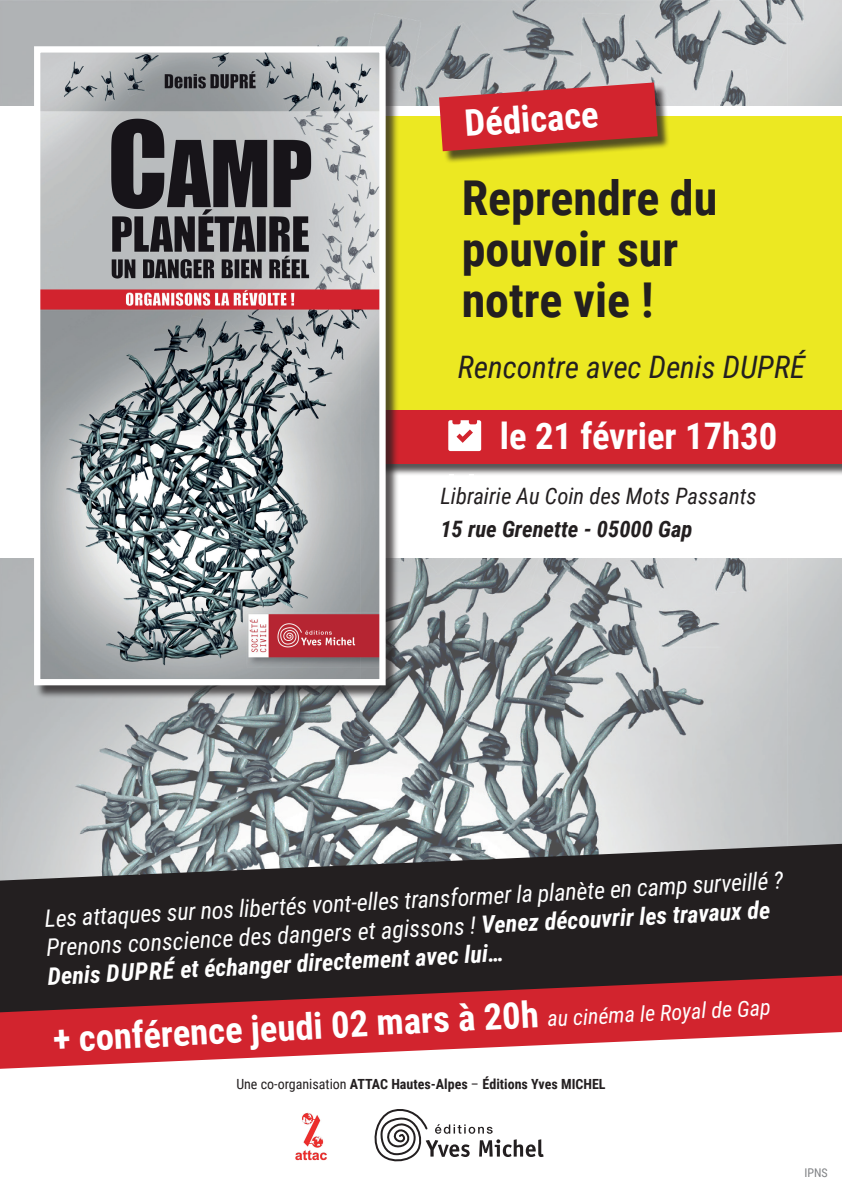
<style>
.page{position:relative;width:842px;height:1191px;background:#fff}
.page>*{position:absolute;margin:0;border:0;box-sizing:border-box;transform-origin:0 0}
.t1{font:700 48px/51px "Roboto Condensed";color:#231f20}
.t2{font:700 36.6px "Roboto Condensed";color:#fff}
.t3{font:italic 31px "Roboto Condensed";color:#231f20}
.t4{font:italic 24px/28.8px "Roboto Condensed";color:#fff}
.t5{font:italic 22.6px "Roboto Condensed";color:#231f20}
.t6{font:italic 700 22.6px "Roboto Condensed";color:#231f20}
.t7{font:700 14px "Roboto Condensed";color:#231f20}
.t8{font:12px "Roboto Condensed";color:#808285}
.s1{font-weight:700}
.s2{font-weight:400;font-style:italic;font-size:22px}
.s3{font-weight:400}
</style>
<div class="page">
<img style="left:0;top:558px;width:842px;height:286px">
<img style="left:0;top:0;width:842px;height:106px">
<svg style="left:0;top:844px;width:842px;height:131px;fill:#231f20"></svg>
<svg style="left:0;top:975px;width:842px;height:93px;fill:#d2242e"></svg>
<svg style="left:374px;top:1109px;width:170px;height:53px"></svg>
<img style="left:295px;top:1112px;width:32px;height:49px">
<div style="left:55px;top:117px;width:787px;height:320px;background:#ece822"></div>
<div style="left:243px;top:411px;width:599px;height:65px;background:#231f20;opacity:.75"></div>
<div style="left:242px;top:410px;width:600px;height:54px;background:#d2242e"></div>
<div style="left:36px;top:48px;width:363px;height:651px;background:#231f20;opacity:.75"></div>
<img style="left:41px;top:53px;width:338px;height:625px">
<div style="left:34px;top:46px;width:352px;height:639px;border:6px solid #fff"></div>
<svg style="left:448px;top:420px;width:33px;height:31px"></svg>
<div style="left:441px;top:84px;width:229px;height:80px;background:#231f20;opacity:.75"></div>
<svg style="left:439px;top:82px;width:219px;height:69px"></svg>
<h2 class="t2" style="left:463px;top:98px;width:136px;rotate:-4deg">Dédicace</h2>
<h1 class="t1" style="left:462px;top:171px;width:257px">Reprendre du pouvoir sur notre vie !</h1>
<p class="t3" style="left:458px;top:345px;width:349px">Rencontre avec Denis DUPRÉ</p>
<h2 class="t2" style="left:500px;top:410px;width:279px">le 21 février 17h30</h2>
<p class="t5" style="left:440px;top:480px;width:317px">Librairie Au Coin des Mots Passants</p>
<p class="t6" style="left:440px;top:512px;width:254px">15 rue Grenette - 05000 Gap</p>
<p class="t4" style="left:44px;top:903px;width:741px;rotate:-3deg">Les attaques sur nos libertés vont-elles transformer la planète en camp surveillé ?<br>Prenons conscience des dangers et agissons ! <span class="s1">Venez découvrir les travaux de<br>Denis DUPRÉ et échanger directement avec lui…</span></p>
<h2 class="t2" style="left:52px;top:1013px;width:720px;rotate:-3deg">+ conférence jeudi 02 mars à 20h <span class="s2">au cinéma le Royal de Gap</span></h2>
<p class="t7" style="left:236px;top:1074px;width:371px"><span class="s3">Une co-organisation</span> ATTAC Hautes-Alpes <span class="s3">–</span> Éditions Yves MICHEL</p>
<p class="t8" style="left:804px;top:1164px;width:25px">IPNS</p>
</div>
